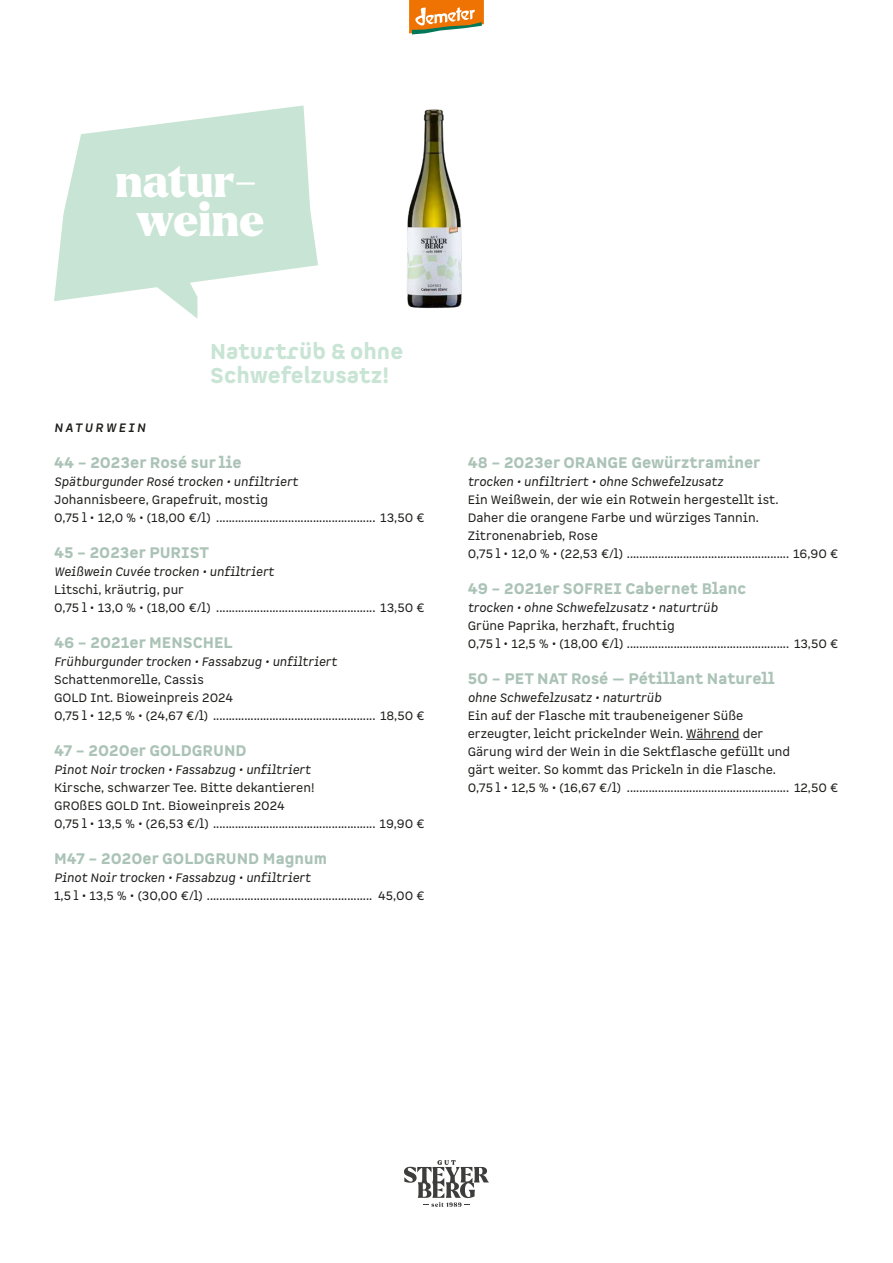
<style>
.page{position:relative;width:893px;height:1263px;background:#fff}
.page>*{position:absolute;margin:0;border:0;box-sizing:border-box;transform-origin:0 0}
.t1{font:900 45px/39px "Larken";color:#fff;text-align:center}
.t2{font:900 21px/24px "Spock Ess Alt 1";color:#c8e4d4}
.t3{font:900 15px "Spock Pro";color:#abc3b6}
.t4{font:900 15px "Spock Ess";color:#abc3b6}
.t5{font:12px/18px "Spock Ess";color:#1d1d1b}
.t6{font:12px/18px "Spock Pro";color:#1d1d1b}
.t7{font:italic 12px "Spock Pro";color:#1d1d1b}
.t8{font:italic 700 12px "Spock Ess";letter-spacing:.2em;color:#1d1d1b}
.s1{font-style:italic}
.s2{font-family:"Spock Pro";font-style:italic}
</style>
<div class="page">
<svg style="left:409px;top:0;width:75px;height:34px"></svg>
<svg style="left:404px;top:1160px;width:85px;height:47px"></svg>
<hr style="left:686px;top:739px;width:53px;height:1px;background:#1d1d1b">
<svg style="left:54px;top:105px;width:264px;height:214px;fill:#c8e4d4"></svg>
<img style="left:407px;top:109px;width:55px;height:200px">
<h1 class="t1" style="left:115px;top:163px;width:151px">natur&shy;weine</h1>
<h2 class="t2" style="left:210px;top:340px;width:194px">Naturtrüb &amp; ohne<br>Schwefelzusatz!</h2>
<p class="t8" style="left:54px;top:420px;width:93px">NATURWEIN</p>
<p class="t3" style="left:54px;top:453px;width:189px">44 – 2023er Rosé sur lie</p>
<p class="t7" style="left:54px;top:474px;width:246px">Spätburgunder Rosé trocken • unfiltriert</p>
<p class="t6" style="left:54px;top:491px;width:372px">Johannisbeere, Grapefruit, mostig<br>0,75 l • 12,0 % • (18,00 €/l) ................................................... 13,50 €</p>
<p class="t3" style="left:54px;top:543px;width:157px">45 – 2023er PURIST</p>
<p class="t7" style="left:54px;top:564px;width:222px">Weißwein Cuvée trocken • unfiltriert</p>
<p class="t6" style="left:54px;top:581px;width:372px">Litschi, kräutrig, pur<br>0,75 l • 13,0 % • (18,00 €/l) ................................................... 13,50 €</p>
<p class="t3" style="left:54px;top:633px;width:180px">46 – 2021er MENSCHEL</p>
<p class="t7" style="left:54px;top:654px;width:284px">Frühburgunder trocken • Fassabzug • unfiltriert</p>
<p class="t6" style="left:54px;top:671px;width:372px">Schattenmorelle, Cassis<br>GOLD Int. Bioweinpreis 2024<br>0,75 l • 12,5 % • (24,67 €/l) .................................................... 18,50 €</p>
<p class="t3" style="left:54px;top:741px;width:194px">47 – 2020er GOLDGRUND</p>
<p class="t7" style="left:54px;top:762px;width:258px">Pinot Noir trocken • Fassabzug • unfiltriert</p>
<p class="t6" style="left:54px;top:779px;width:262px">Kirsche, schwarzer Tee. Bitte dekantieren!</p>
<p class="t5" style="left:54px;top:797px;width:232px">GROßES GOLD Int. Bioweinpreis 2024</p>
<p class="t6" style="left:54px;top:815px;width:372px">0,75 l • 13,5 % • (26,53 €/l) .................................................... 19,90 €</p>
<p class="t3" style="left:54px;top:849px;width:274px">M47 – 2020er GOLDGRUND Magnum</p>
<p class="t7" style="left:54px;top:870px;width:258px">Pinot Noir trocken • Fassabzug • unfiltriert</p>
<p class="t6" style="left:54px;top:887px;width:372px">1,5 l • 13,5 % • (30,00 €/l) ..................................................... 45,00 €</p>
<p class="t4" style="left:468px;top:453px;width:294px">48 – 2023er ORANGE Gewürztraminer</p>
<p class="t5" style="left:468px;top:473px;width:372px"><span class="s1">trocken</span> <span class="s2">•</span> <span class="s1">unfiltriert</span> <span class="s2">•</span> <span class="s1">ohne Schwefelzusatz<br></span>Ein Weißwein, der wie ein Rotwein hergestellt ist.<br>Daher die orangene Farbe und würziges Tannin.<br>Zitronenabrieb, Rose<br>0,75 l • 12,0 % • (22,53 €/l) .................................................... 16,90 €</p>
<p class="t4" style="left:468px;top:579px;width:280px">49 – 2021er SOFREI Cabernet Blanc</p>
<p class="t5" style="left:468px;top:599px;width:372px"><span class="s1">trocken • ohne Schwefelzusatz</span> <span class="s2">•</span> <span class="s1">naturtrüb<br></span>Grüne Paprika, herzhaft, fruchtig<br>0,75 l • 12,5 % • (18,00 €/l) .................................................... 13,50 €</p>
<p class="t4" style="left:468px;top:669px;width:308px">50 – PET NAT Rosé — Pétillant Naturell</p>
<p class="t5" style="left:468px;top:689px;width:372px"><span class="s1">ohne Schwefelzusatz</span> <span class="s2">•</span> <span class="s1">naturtrüb<br></span>Ein auf der Flasche mit traubeneigener Süße<br>erzeugter, leicht prickelnder Wein. Während der<br>Gärung wird der Wein in die Sektflasche gefüllt und<br>gärt weiter. So kommt das Prickeln in die Flasche.<br>0,75 l • 12,5 % • (16,67 €/l) .................................................... 12,50 €</p>
</div>
